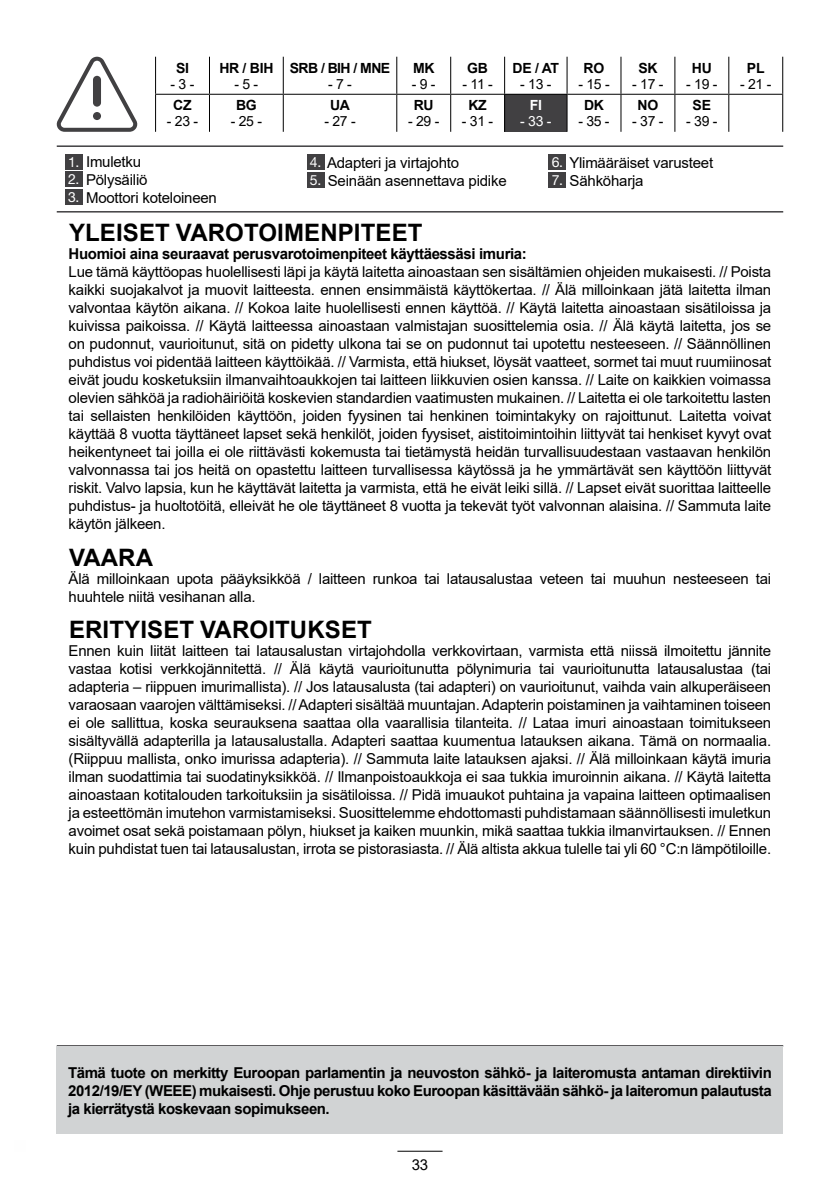
<style>
.page{position:relative;width:840px;height:1191px;background:#fff}
.page>*{position:absolute;margin:0;border:0;box-sizing:border-box;transform-origin:0 0}
.t1{font:700 24px "Arial";letter-spacing:.005em;color:#000}
.t2{font:15px/18px "Arial";letter-spacing:-.015em;color:#000;text-align:justify}
.t3{font:700 15px/18px "Arial";letter-spacing:-.025em;color:#000;text-align:justify}
.t4{font:14px "Arial";letter-spacing:-.02em;color:#000}
.t5{font:700 14px "Arial";letter-spacing:-.02em;color:#000}
.t6{font:700 14px "Arial";letter-spacing:-.04em;color:#000}
.t7{font:14px "Arial";color:#fff}
.t8{font:700 14px "Arial";color:#fff}
.s1{font-family:"Helvetica Neue LT Pro";font-size:14px;color:#fff}
</style>
<div class="page">
<svg style="left:56px;top:57px;width:81px;height:75px"></svg>
<div style="left:93px;top:112px;width:8px;height:8px;background:#414042;border-radius:50%"></div>
<div style="left:93px;top:76px;width:8px;height:31px;background:#414042;border-radius:4px"></div>
<hr style="left:57px;top:145px;width:725px;height:2px;background:#414042">
<hr style="left:57px;top:211px;width:725px;height:1px;background:#414042">
<hr style="left:57px;top:1045px;width:725px;height:1px;background:#414042">
<hr style="left:397px;top:1150px;width:45px;height:1px;background:#000">
<div style="left:65px;top:154px;width:17px;height:16px;background:#414042"></div>
<div style="left:65px;top:171px;width:17px;height:15px;background:#414042"></div>
<div style="left:65px;top:189px;width:17px;height:15px;background:#414042"></div>
<div style="left:307px;top:154px;width:17px;height:16px;background:#414042"></div>
<div style="left:307px;top:172px;width:17px;height:16px;background:#414042"></div>
<div style="left:548px;top:154px;width:17px;height:16px;background:#414042"></div>
<div style="left:548px;top:172px;width:17px;height:16px;background:#414042"></div>
<div style="left:57px;top:1046px;width:725px;height:88px;background:#d1d3d4"></div>
<svg style="left:451px;top:57px;width:330px;height:75px"></svg>
<div style="left:504px;top:94px;width:62px;height:38px;background:#414042"></div>
<hr style="left:209px;top:57px;width:1px;height:37px;background:#000">
<hr style="left:282px;top:57px;width:1px;height:37px;background:#000">
<hr style="left:396px;top:57px;width:1px;height:37px;background:#000">
<hr style="left:450px;top:57px;width:1px;height:37px;background:#000">
<hr style="left:504px;top:57px;width:1px;height:37px;background:#000">
<hr style="left:566px;top:57px;width:1px;height:37px;background:#000">
<hr style="left:620px;top:57px;width:1px;height:37px;background:#000">
<hr style="left:674px;top:57px;width:1px;height:37px;background:#000">
<hr style="left:155px;top:94px;width:54px;height:1px;background:#000">
<hr style="left:209px;top:94px;width:74px;height:1px;background:#000">
<hr style="left:209px;top:95px;width:1px;height:37px;background:#000">
<hr style="left:283px;top:94px;width:113px;height:1px;background:#000">
<hr style="left:282px;top:95px;width:1px;height:37px;background:#000">
<hr style="left:396px;top:94px;width:54px;height:1px;background:#000">
<hr style="left:396px;top:95px;width:1px;height:37px;background:#000">
<hr style="left:450px;top:94px;width:54px;height:1px;background:#000">
<hr style="left:450px;top:95px;width:1px;height:37px;background:#000">
<hr style="left:504px;top:94px;width:62px;height:1px;background:#000">
<hr style="left:504px;top:95px;width:1px;height:37px;background:#000">
<hr style="left:566px;top:94px;width:54px;height:1px;background:#000">
<hr style="left:566px;top:95px;width:1px;height:37px;background:#000">
<hr style="left:620px;top:94px;width:54px;height:1px;background:#000">
<hr style="left:620px;top:95px;width:1px;height:37px;background:#000">
<hr style="left:674px;top:94px;width:54px;height:1px;background:#000">
<hr style="left:674px;top:95px;width:1px;height:37px;background:#000">
<hr style="left:728px;top:94px;width:54px;height:1px;background:#000">
<hr style="left:728px;top:57px;width:1px;height:37px;background:#000">
<hr style="left:781px;top:57px;width:1px;height:37px;background:#000">
<hr style="left:728px;top:95px;width:1px;height:37px;background:#000">
<hr style="left:781px;top:95px;width:1px;height:37px;background:#000">
<hr style="left:155px;top:57px;width:1px;height:37px;background:#000">
<hr style="left:155px;top:95px;width:1px;height:37px;background:#000">
<p class="t5" style="left:176px;top:58px;width:14px">SI</p>
<p class="t4" style="left:170px;top:74px;width:25px">- 3 -</p>
<p class="t5" style="left:219px;top:58px;width:56px">HR / BIH</p>
<p class="t4" style="left:234px;top:74px;width:25px">- 5 -</p>
<p class="t6" style="left:290px;top:58px;width:102px">SRB / BIH / MNE</p>
<p class="t4" style="left:328px;top:74px;width:25px">- 7 -</p>
<p class="t5" style="left:413px;top:58px;width:23px">MK</p>
<p class="t4" style="left:411px;top:74px;width:25px">- 9 -</p>
<p class="t5" style="left:467px;top:58px;width:22px">GB</p>
<p class="t4" style="left:462px;top:74px;width:32px">- 11 -</p>
<p class="t5" style="left:512px;top:58px;width:48px">DE / AT</p>
<p class="t4" style="left:520px;top:74px;width:33px">- 13 -</p>
<p class="t5" style="left:583px;top:58px;width:22px">RO</p>
<p class="t4" style="left:578px;top:74px;width:33px">- 15 -</p>
<p class="t5" style="left:638px;top:58px;width:21px">SK</p>
<p class="t4" style="left:632px;top:74px;width:33px">- 17 -</p>
<p class="t5" style="left:691px;top:58px;width:21px">HU</p>
<p class="t4" style="left:685px;top:74px;width:33px">- 19 -</p>
<p class="t5" style="left:746px;top:58px;width:19px">PL</p>
<p class="t4" style="left:739px;top:74px;width:33px">- 21 -</p>
<p class="t5" style="left:173px;top:95px;width:20px">CZ</p>
<p class="t4" style="left:167px;top:112px;width:33px">- 23 -</p>
<p class="t5" style="left:236px;top:95px;width:22px">BG</p>
<p class="t4" style="left:230px;top:112px;width:33px">- 25 -</p>
<p class="t5" style="left:330px;top:95px;width:21px">UA</p>
<p class="t4" style="left:324px;top:112px;width:33px">- 27 -</p>
<p class="t5" style="left:413px;top:95px;width:21px">RU</p>
<p class="t4" style="left:408px;top:112px;width:33px">- 29 -</p>
<p class="t5" style="left:468px;top:95px;width:20px">KZ</p>
<p class="t4" style="left:461px;top:112px;width:33px">- 31 -</p>
<p class="t8" style="left:529px;top:95px;width:14px">FI</p>
<p class="t7" style="left:520px;top:112px;width:33px">- 33 -</p>
<p class="t5" style="left:583px;top:95px;width:21px">DK</p>
<p class="t4" style="left:578px;top:112px;width:33px">- 35 -</p>
<p class="t5" style="left:637px;top:95px;width:22px">NO</p>
<p class="t4" style="left:632px;top:112px;width:33px">- 37 -</p>
<p class="t5" style="left:692px;top:95px;width:20px">SE</p>
<p class="t4" style="left:685px;top:112px;width:33px">- 39 -</p>
<p class="t2" style="left:68px;top:153px;width:75px"><span class="s1">1.</span> Imuletku</p>
<p class="t2" style="left:68px;top:171px;width:81px"><span class="s1">2.</span> Pölysäiliö</p>
<p class="t2" style="left:68px;top:189px;width:150px"><span class="s1">3.</span> Moottori koteloineen</p>
<p class="t2" style="left:310px;top:154px;width:151px"><span class="s1">4.</span> Adapteri ja virtajohto</p>
<p class="t2" style="left:310px;top:172px;width:198px"><span class="s1">5.</span> Seinään asennettava pidike</p>
<p class="t2" style="left:551px;top:154px;width:163px"><span class="s1">6.</span> Ylimääräiset varusteet</p>
<p class="t2" style="left:551px;top:172px;width:93px"><span class="s1">7.</span> Sähköharja</p>
<h1 class="t1" style="left:69px;top:216px;width:355px">YLEISET VAROTOIMENPITEET</h1>
<p class="t3" style="left:69px;top:245px;width:459px">Huomioi aina seuraavat perusvarotoimenpiteet käyttäessäsi imuria:</p>
<p class="t2" style="left:69px;top:263px;width:703px">Lue tämä käyttöopas huolellisesti läpi ja käytä laitetta ainoastaan sen sisältämien ohjeiden mukaisesti. // Poista kaikki suojakalvot ja muovit laitteesta. ennen ensimmäistä käyttökertaa. // Älä milloinkaan jätä laitetta ilman valvontaa käytön aikana. // Kokoa laite huolellisesti ennen käyttöä. // Käytä laitetta ainoastaan sisätiloissa ja kuivissa paikoissa. // Käytä laitteessa ainoastaan valmistajan suosittelemia osia. // Älä käytä laitetta, jos se on pudonnut, vaurioitunut, sitä on pidetty ulkona tai se on pudonnut tai upotettu nesteeseen. // Säännöllinen puhdistus voi pidentää laitteen käyttöikää. // Varmista, että hiukset, löysät vaatteet, sormet tai muut ruumiinosat eivät joudu kosketuksiin ilmanvaihtoaukkojen tai laitteen liikkuvien osien kanssa. // Laite on kaikkien voimassa olevien sähköä ja radiohäiriöitä koskevien standardien vaatimusten mukainen. // Laitetta ei ole tarkoitettu lasten tai sellaisten henkilöiden käyttöön, joiden fyysinen tai henkinen toimintakyky on rajoittunut. Laitetta voivat käyttää 8 vuotta täyttäneet lapset sekä henkilöt, joiden fyysiset, aistitoimintoihin liittyvät tai henkiset kyvyt ovat heikentyneet tai joilla ei ole riittävästi kokemusta tai tietämystä heidän turvallisuudestaan vastaavan henkilön valvonnassa tai jos heitä on opastettu laitteen turvallisessa käytössä ja he ymmärtävät sen käyttöön liittyvät riskit. Valvo lapsia, kun he käyttävät laitetta ja varmista, että he eivät leiki sillä. // Lapset eivät suorittaa laitteelle puhdistus- ja huoltotöitä, elleivät he ole täyttäneet 8 vuotta ja tekevät työt valvonnan alaisina. // Sammuta laite käytön jälkeen.</p>
<h1 class="t1" style="left:69px;top:540px;width:86px">VAARA</h1>
<p class="t2" style="left:69px;top:569px;width:703px">Älä milloinkaan upota pääyksikköä / laitteen runkoa tai latausalustaa veteen tai muuhun nesteeseen tai huuhtele niitä vesihanan alla.</p>
<h1 class="t1" style="left:69px;top:612px;width:304px">ERITYISET VAROITUKSET</h1>
<p class="t2" style="left:69px;top:641px;width:703px">Ennen kuin liität laitteen tai latausalustan virtajohdolla verkkovirtaan, varmista että niissä ilmoitettu jännite vastaa kotisi verkkojännitettä. // Älä käytä vaurioitunutta pölynimuria tai vaurioitunutta latausalustaa (tai adapteria – riippuen imurimallista). // Jos latausalusta (tai adapteri) on vaurioitunut, vaihda vain alkuperäiseen varaosaan vaarojen välttämiseksi. // Adapteri sisältää muuntajan. Adapterin poistaminen ja vaihtaminen toiseen ei ole sallittua, koska seurauksena saattaa olla vaarallisia tilanteita. // Lataa imuri ainoastaan toimitukseen sisältyvällä adapterilla ja latausalustalla. Adapteri saattaa kuumentua latauksen aikana. Tämä on normaalia. (Riippuu mallista, onko imurissa adapteria). // Sammuta laite latauksen ajaksi. // Älä milloinkaan käytä imuria ilman suodattimia tai suodatinyksikköä. // Ilmanpoistoaukkoja ei saa tukkia imuroinnin aikana. // Käytä laitetta ainoastaan kotitalouden tarkoituksiin ja sisätiloissa. // Pidä imuaukot puhtaina ja vapaina laitteen optimaalisen ja esteettömän imutehon varmistamiseksi. Suosittelemme ehdottomasti puhdistamaan säännöllisesti imuletkun avoimet osat sekä poistamaan pölyn, hiukset ja kaiken muunkin, mikä saattaa tukkia ilmanvirtauksen. // Ennen kuin puhdistat tuen tai latausalustan, irrota se pistorasiasta. // Älä altista akkua tulelle tai yli 60 °C:n lämpötiloille.</p>
<p class="t3" style="left:68px;top:1063px;width:704px">Tämä tuote on merkitty Euroopan parlamentin ja neuvoston sähkö- ja laiteromusta antaman direktiivin 2012/19/EY (WEEE) mukaisesti. Ohje perustuu koko Euroopan käsittävään sähkö- ja laiteromun palautusta ja kierrätystä koskevaan sopimukseen.</p>
<p class="t2" style="left:411px;top:1155px;width:18px">33</p>
</div>
